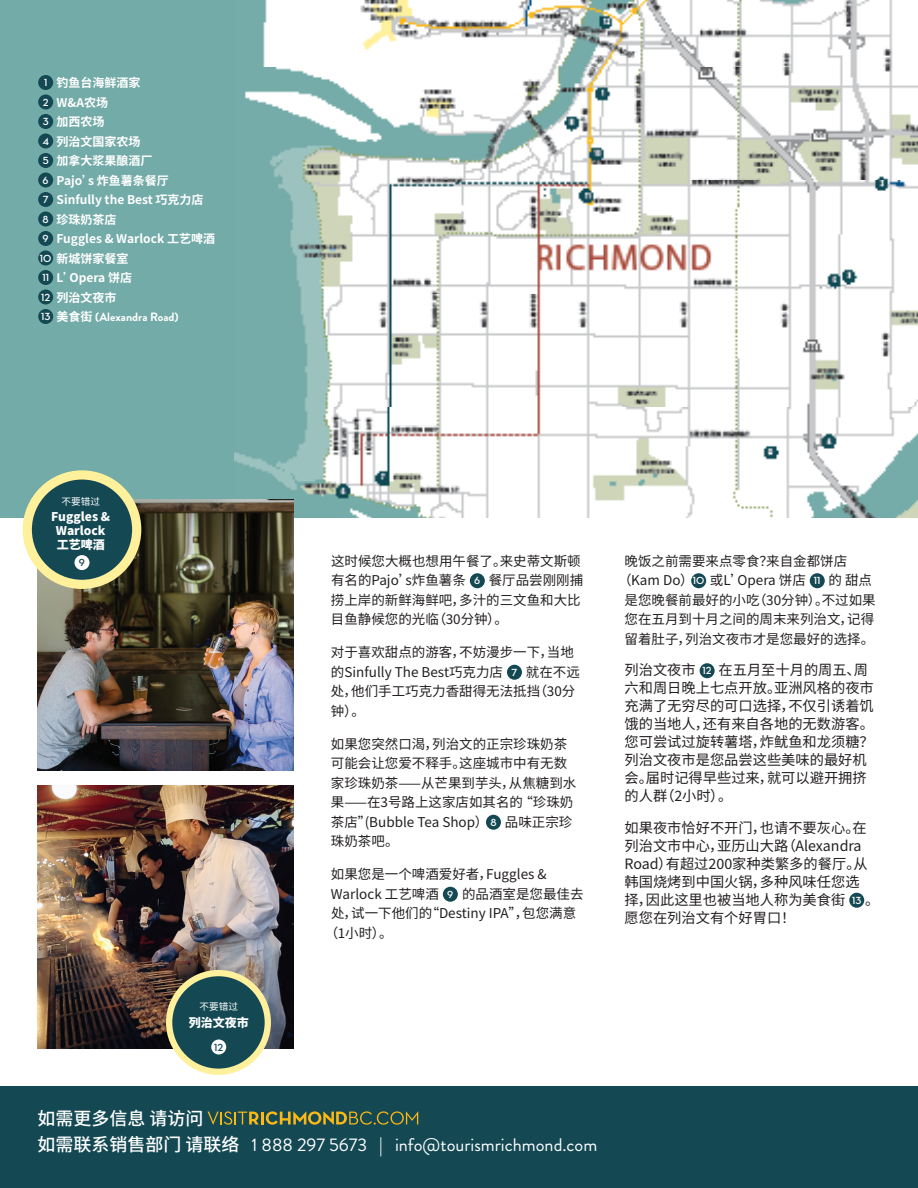
<style>
.page{position:relative;width:918px;height:1188px;background:#fff}
.page>*{position:absolute;margin:0;border:0;box-sizing:border-box;transform-origin:0 0}
.t1{font:18.3px "Brandon Grotesque";color:#fff}
.t2{font:500 18px "Source Han Sans CN";color:#fff}
.Body_Copy{font:14.25px/18px "Source Han Sans CN";color:#231f20}
.Body_Copy-2{font:13.5px/19.5px "Source Han Sans CN";color:#231f20}
.Map_List{font:700 12px "Source Han Sans CN";color:#fff}
.Body_Copy-3{font:800 12px/14.4px "Source Han Sans CN";color:#fff;text-align:center}
.Map_List-2{font:700 12px "Brandon Grotesque";color:#fff}
.Subhead_1{font:700 10.5px "Neutra Disp";color:#fff}
.location_number_circ{font:700 10.5px "Neutra Disp";color:#fff}
.Subhead_1-2{font:700 10.5px "Neutra Disp";color:#144954}
.Body_Copy-4{font:9.6px "Source Han Sans CN";color:#fff}
.s1{font-family:"Source Han Sans CN"}
.s2{font-family:"Source Han Sans CN";font-weight:500;font-size:18px}
</style>
<div class="page">
<div style="left:0;top:0;width:918px;height:518px;background:#73aba8"></div>
<div style="left:0;top:1086px;width:918px;height:102px;background:#144954"></div>
<img style="left:234px;top:0;width:684px;height:518px">
<div style="left:470px;top:573px;width:15px;height:15px;background:#144954;border-radius:50%"></div>
<div style="left:507px;top:665px;width:15px;height:15px;background:#144954;border-radius:50%"></div>
<div style="left:486px;top:815px;width:15px;height:15px;background:#144954;border-radius:50%"></div>
<div style="left:443px;top:887px;width:15px;height:15px;background:#144954;border-radius:50%"></div>
<div style="left:691px;top:573px;width:15px;height:15px;background:#144954;border-radius:50%"></div>
<div style="left:810px;top:573px;width:15px;height:15px;background:#144954;border-radius:50%"></div>
<div style="left:700px;top:663px;width:15px;height:15px;background:#144954;border-radius:50%"></div>
<div style="left:849px;top:893px;width:15px;height:15px;background:#144954;border-radius:50%"></div>
<div style="left:38px;top:75px;width:15px;height:15px;background:#144954;border-radius:50%"></div>
<div style="left:38px;top:94px;width:15px;height:15px;background:#144954;border-radius:50%"></div>
<div style="left:38px;top:114px;width:15px;height:15px;background:#144954;border-radius:50%"></div>
<div style="left:38px;top:133px;width:15px;height:15px;background:#144954;border-radius:50%"></div>
<div style="left:38px;top:153px;width:15px;height:15px;background:#144954;border-radius:50%"></div>
<div style="left:38px;top:172px;width:15px;height:15px;background:#144954;border-radius:50%"></div>
<div style="left:38px;top:192px;width:15px;height:15px;background:#144954;border-radius:50%"></div>
<div style="left:38px;top:211px;width:15px;height:15px;background:#144954;border-radius:50%"></div>
<div style="left:38px;top:231px;width:15px;height:15px;background:#144954;border-radius:50%"></div>
<div style="left:38px;top:250px;width:15px;height:15px;background:#144954;border-radius:50%"></div>
<div style="left:38px;top:270px;width:15px;height:15px;background:#144954;border-radius:50%"></div>
<div style="left:38px;top:289px;width:15px;height:15px;background:#144954;border-radius:50%"></div>
<div style="left:38px;top:309px;width:15px;height:15px;background:#144954;border-radius:50%"></div>
<img style="left:38px;top:500px;width:255px;height:271px">
<img style="left:38px;top:786px;width:256px;height:262px">
<div style="left:27px;top:475px;width:110px;height:109px;background:#144954;border-radius:50%"></div>
<div style="left:23px;top:470px;width:118px;height:119px;border:9px solid #fff09c;border-radius:50%"></div>
<div style="left:74px;top:555px;width:15px;height:15px;background:#fff;border-radius:50%"></div>
<div style="left:169px;top:973px;width:99px;height:99px;background:#144954;border-radius:50%"></div>
<div style="left:166px;top:970px;width:105px;height:105px;border:6px solid #fff09c;border-radius:50%"></div>
<div style="left:211px;top:1039px;width:15px;height:15px;background:#fff;border-radius:50%"></div>
<svg style="left:208px;top:1111px;width:210px;height:14px"></svg>
<p class="Subhead_1" style="left:44px;top:77px;width:5px">1</p>
<p class="Map_List" style="left:57px;top:76px;width:85px">钓鱼台海鲜酒家</p>
<p class="Subhead_1" style="left:43px;top:96px;width:7px">2</p>
<p class="Map_List" style="left:57px;top:95px;width:53px">W&amp;A农场</p>
<p class="Subhead_1" style="left:43px;top:116px;width:7px">3</p>
<p class="Map_List" style="left:57px;top:115px;width:49px">加西农场</p>
<p class="Subhead_1" style="left:42px;top:135px;width:8px">4</p>
<p class="Map_List" style="left:57px;top:134px;width:85px">列治文国家农场</p>
<p class="Subhead_1" style="left:43px;top:155px;width:7px">5</p>
<p class="Map_List" style="left:57px;top:154px;width:97px">加拿大浆果酿酒厂</p>
<p class="Subhead_1" style="left:43px;top:174px;width:8px">6</p>
<p class="Map_List" style="left:57px;top:173px;width:114px">Pajo’s 炸鱼薯条餐厅</p>
<p class="Subhead_1" style="left:43px;top:194px;width:7px">7</p>
<p class="Map_List" style="left:57px;top:193px;width:149px">Sinfully the Best 巧克力店</p>
<p class="Subhead_1" style="left:43px;top:213px;width:8px">8</p>
<p class="Map_List" style="left:57px;top:212px;width:61px">珍珠奶茶店</p>
<p class="Subhead_1" style="left:43px;top:233px;width:8px">9</p>
<p class="Map_List" style="left:57px;top:232px;width:160px">Fuggles &amp; Warlock 工艺啤酒</p>
<p class="Subhead_1" style="left:40px;top:252px;width:13px">10</p>
<p class="Map_List" style="left:57px;top:251px;width:73px">新城饼家餐室</p>
<p class="Subhead_1" style="left:42px;top:272px;width:8px">11</p>
<p class="Map_List" style="left:57px;top:271px;width:77px">L’Opera 饼店</p>
<p class="Subhead_1" style="left:41px;top:291px;width:11px">12</p>
<p class="Map_List" style="left:57px;top:290px;width:61px">列治文夜市</p>
<p class="Subhead_1" style="left:41px;top:311px;width:11px">13</p>
<p class="Map_List-2" style="left:57px;top:308px;width:124px"><span class="s1">美食街</span> (Alexandra Road)</p>
<p class="Body_Copy-4" style="left:62px;top:496px;width:40px">不要错过</p>
<p class="Body_Copy-3" style="left:51px;top:509px;width:60px">Fuggles &amp;<br>Warlock工艺啤酒</p>
<p class="Subhead_1-2" style="left:79px;top:557px;width:8px">9</p>
<p class="Body_Copy-4" style="left:200px;top:1001px;width:40px">不要错过</p>
<p class="Body_Copy-3" style="left:189px;top:1016px;width:61px">列治文夜市</p>
<p class="Subhead_1-2" style="left:214px;top:1041px;width:11px">12</p>
<p class="Body_Copy-2" style="left:331px;top:551px;width:251px">这时候您大概也想用午餐了。来史蒂文斯顿有名的Pajo’s炸鱼薯条</p>
<p class="Body_Copy-2" style="left:331px;top:571px;width:254px;text-indent:158px">餐厅品尝刚刚捕捞上岸的新鲜海鲜吧，多汁的三文鱼和大比目鱼静候您的光临（30分钟）。</p>
<p class="Body_Copy-2" style="left:331px;top:643px;width:244px">对于喜欢甜点的游客，不妨漫步一下，当地的Sinfully The Best巧克力店</p>
<p class="location_number_circ" style="left:474px;top:575px;width:8px">6</p>
<p class="Body_Copy-2" style="left:331px;top:662px;width:250px;text-indent:195px">就在不远处，他们手工巧克力香甜得无法抵挡（30分钟）。</p>
<p class="Body_Copy-2" style="left:331px;top:734px;width:247px">如果您突然口渴，列治文的正宗珍珠奶茶可能会让您爱不释手。这座城市中有无数家珍珠奶茶——从芒果到芋头，从焦糖到水果——在3号路上这家店如其名的 “珍珠奶茶店”(Bubble Tea Shop）</p>
<p class="location_number_circ" style="left:512px;top:666px;width:7px">7</p>
<p class="location_number_circ" style="left:490px;top:816px;width:8px">8</p>
<p class="Body_Copy-2" style="left:505px;top:812px;width:69px">品味正宗珍</p>
<p class="Body_Copy-2" style="left:331px;top:832px;width:69px">珠奶茶吧。</p>
<p class="Body_Copy-2" style="left:331px;top:865px;width:217px">如果您是一个啤酒爱好者，Fuggles &amp;<br>Warlock 工艺啤酒</p>
<p class="location_number_circ" style="left:447px;top:888px;width:8px">9</p>
<p class="Body_Copy-2" style="left:462px;top:884px;width:123px">的品酒室是您最佳去</p>
<p class="Body_Copy-2" style="left:331px;top:904px;width:247px">处，试一下他们的“Destiny IPA”，包您满意</p>
<p class="Body_Copy-2" style="left:325px;top:923px;width:69px">（1小时）。</p>
<p class="t2" style="left:38px;top:1108px;width:168px">如需更多信息 请访问</p>
<p class="t1" style="left:38px;top:1132px;width:561px"><span class="s2">如需联系销售部门 请联络</span> 1 888 297 5673 | info@tourismrichmond.com</p>
<p class="Body_Copy-2" style="left:618px;top:551px;width:231px;text-indent:6px">晚饭之前需要来点零食？来自金都饼店（Kam Do）</p>
<p class="location_number_circ" style="left:693px;top:575px;width:13px">10</p>
<p class="Body_Copy-2" style="left:710px;top:571px;width:97px">或L’Opera 饼店</p>
<p class="location_number_circ" style="left:814px;top:575px;width:8px">11</p>
<p class="Body_Copy-2" style="left:624px;top:571px;width:253px;text-indent:204px">的 甜点是您晚餐前最好的小吃（30分钟）。不过如果您在五月到十月之间的周末来列治文，记得留着肚子，列治文夜市才是您最好的选择。</p>
<p class="Body_Copy" style="left:624px;top:661px;width:73px">列治文夜市</p>
<p class="location_number_circ" style="left:703px;top:665px;width:11px">12</p>
<p class="Body_Copy" style="left:624px;top:661px;width:251px;text-indent:94px">在五月至十月的周五、周六和周日晚上七点开放。亚洲风格的夜市充满了无穷尽的可口选择，不仅引诱着饥饿的当地人，还有来自各地的无数游客。您可尝试过旋转薯塔，炸鱿鱼和龙须糖？列治文夜市是您品尝这些美味的最好机会。届时记得早些过来，就可以避开拥挤的人群（2小时）。</p>
<p class="Body_Copy" style="left:624px;top:819px;width:245px">如果夜市恰好不开门，也请不要灰心。在列治文市中心，亚历山大路（Alexandra<br>Road）有超过200家种类繁多的餐厅。从韩国烧烤到中国火锅，多种风味任您选择，因此这里也被当地人称为美食街</p>
<p class="location_number_circ" style="left:852px;top:894px;width:11px">13</p>
<p class="Body_Copy" style="left:865px;top:891px;width:16px">。</p>
<p class="Body_Copy" style="left:624px;top:909px;width:172px">愿您在列治文有个好胃口！</p>
</div>
